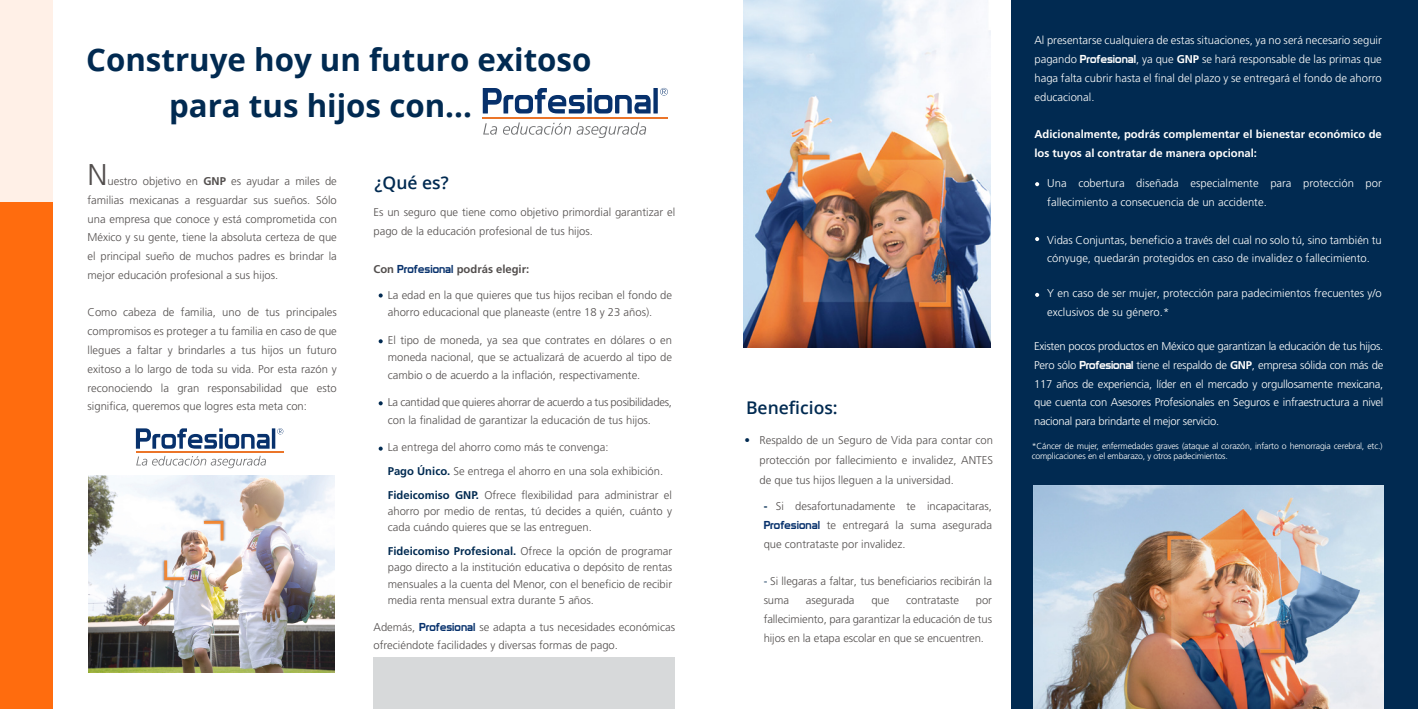
<style>
.page{position:relative;width:1418px;height:709px;background:#fff}
.page>*{position:absolute;margin:0;border:0;box-sizing:border-box;transform-origin:0 0}
.t1{font:700 31.25px/46px "Open Sans";color:#012a51}
.t2{font:300 30px "Frutiger";color:#534f4e}
.t3{font:600 17.5px "Open Sans";color:#012a51}
.t4{font:300 11.25px/18.8px "Frutiger";color:#534f4e;text-align:justify}
.t5{font:300 11.25px/18.8px "Frutiger";color:#fffffe}
.t6{font:300 11.25px/17.5px "Frutiger";letter-spacing:-.02em;color:#534f4e}
.t7{font:700 11.25px/18.8px "Frutiger";color:#fffffe}
.t8{font:700 11.25px "Frutiger";color:#534f4e}
.t9{font:300 8.75px/10.5px "Frutiger";letter-spacing:-.02em;color:#fffffe}
.s1{font-weight:700}
.s2{font-family:"Prototype";font-weight:400;color:#07316c}
.s3{font-weight:700;color:#012a51}
.s4{color:#012a51}
.s5{font-family:"Prototype";font-weight:400}
</style>
<div class="page">
<div style="left:1011px;top:0;width:406px;height:709px;background:#012a51"></div>
<svg style="left:378px;top:293px;width:5px;height:4px"></svg>
<svg style="left:378px;top:339px;width:5px;height:4px"></svg>
<svg style="left:378px;top:401px;width:5px;height:4px"></svg>
<svg style="left:378px;top:446px;width:5px;height:4px"></svg>
<svg style="left:1035px;top:182px;width:4px;height:4px"></svg>
<svg style="left:1035px;top:237px;width:4px;height:4px"></svg>
<svg style="left:1035px;top:293px;width:4px;height:4px"></svg>
<div style="left:373px;top:658px;width:302px;height:51px;background:#d7d9da"></div>
<img style="left:88px;top:476px;width:247px;height:196px">
<img style="left:743px;top:0;width:247px;height:347px">
<img style="left:1033px;top:486px;width:350px;height:223px">
<div style="left:0;top:0;width:53px;height:245px;background:#fff0e7"></div>
<div style="left:0;top:202px;width:53px;height:507px;background:#ff6c0e"></div>
<svg style="left:136px;top:456px;width:130px;height:12px"></svg>
<hr style="left:136px;top:451px;width:147px;height:2px;background:#eb7529">
<svg style="left:136px;top:428px;width:147px;height:20px"></svg>
<svg style="left:483px;top:123px;width:14px;height:12px"></svg>
<svg style="left:503px;top:122px;width:143px;height:16px"></svg>
<hr style="left:483px;top:117px;width:185px;height:2px;background:#eb7529">
<svg style="left:483px;top:88px;width:185px;height:25px"></svg>
<h1 class="t1" style="left:169px;top:36px;width:424px;text-indent:-83px">Construye hoy un futuro exitoso para tus hijos con...</h1>
<h2 class="t2" style="left:87px;top:158px;width:22px">N</h2>
<p class="t4" style="left:87px;top:172px;width:251px;text-indent:20px">uestro objetivo en <span class="s1">GNP</span> es ayudar a miles de familias mexicanas a resguardar sus sueños. Sólo una empresa que conoce y está comprometida con México y su gente, tiene la absoluta certeza de que el principal sueño de muchos padres es brindar la mejor educación profesional a sus hijos.</p>
<p class="t4" style="left:87px;top:303px;width:251px">Como cabeza de familia, uno de tus principales compromisos es proteger a tu familia en caso de que llegues a faltar y brindarles a tus hijos un futuro exitoso a lo largo de toda su vida. Por esta razón y reconociendo la gran responsabilidad que esto significa, queremos que logres esta meta con:</p>
<h3 class="t3" style="left:374px;top:171px;width:75px">¿Qué es?</h3>
<p class="t4" style="left:373px;top:203px;width:303px">Es un seguro que tiene como objetivo primordial garantizar el pago de la educación profesional de tus hijos.</p>
<p class="t8" style="left:373px;top:262px;width:157px">Con <span class="s2">Profesional</span> podrás elegir:</p>
<p class="t4" style="left:388px;top:286px;width:286px;line-height:17.5px">La edad en la que quieres que tus hijos reciban el fondo de ahorro educacional que planeaste (entre 18 y 23 años).</p>
<p class="t4" style="left:388px;top:331px;width:286px;line-height:17.5px">El tipo de moneda, ya sea que contrates en dólares o en moneda nacional, que se actualizará de acuerdo al tipo de cambio o de acuerdo a la inflación, respectivamente.</p>
<p class="t6" style="left:388px;top:394px;width:286px">La cantidad que quieres ahorrar de acuerdo a tus posibilidades, con la finalidad de garantizar la educación de tus hijos.</p>
<p class="t4" style="left:388px;top:435px;width:286px;line-height:23.8px;text-align:left">La entrega del ahorro como más te convenga:<br><span class="s3">Pago Único.</span> Se entrega el ahorro en una sola exhibición.<br><span class="s3">Fideicomiso GNP.</span> Ofrece flexibilidad para administrar el</p>
<p class="t4" style="left:388px;top:503px;width:286px;line-height:16.2px">ahorro por medio de rentas, tú decides a quién, cuánto y cada cuándo quieres que se las entreguen.</p>
<p class="t4" style="left:388px;top:543px;width:286px;line-height:16.2px"><span class="s3">Fideicomiso Profesional.</span> Ofrece la opción de programar pago directo a la institución educativa o depósito de rentas mensuales a la cuenta del Menor, con el beneficio de recibir media renta mensual extra durante 5 años.</p>
<p class="t4" style="left:373px;top:618px;width:303px;line-height:17.5px">Además, <span class="s2">Profesional</span> se adapta a tus necesidades económicas ofreciéndote facilidades y diversas formas de pago.</p>
<h3 class="t3" style="left:746px;top:396px;width:93px">Beneficios:</h3>
<p class="t4" style="left:759px;top:430px;width:235px;line-height:20px;text-indent:-15px"><span class="s4">•</span> Respaldo de un Seguro de Vida para contar con protección por fallecimiento e invalidez, ANTES de que tus hijos lleguen a la universidad.</p>
<p class="t4" style="left:763px;top:497px;width:230px"><span class="s3">-</span> Si desafortunadamente te incapacitaras, <span class="s2">Profesional</span> te entregará la suma asegurada que contrataste por invalidez.</p>
<p class="t4" style="left:763px;top:572px;width:230px"><span class="s4">-</span> Si llegaras a faltar, tus beneficiarios recibirán la suma</p>
<p class="t4" style="left:806px;top:591px;width:50px">asegurada</p>
<p class="t4" style="left:871px;top:591px;width:19px">que</p>
<p class="t4" style="left:906px;top:591px;width:54px">contrataste</p>
<p class="t4" style="left:763px;top:591px;width:230px;text-indent:212px">por fallecimiento, para garantizar la educación de tus hijos en la etapa escolar en que se encuentren.</p>
<p class="t5" style="left:1034px;top:31px;width:349px;text-align:justify">Al presentarse cualquiera de estas situaciones, ya no será necesario seguir pagando <span class="s5">Profesional</span>, ya que <span class="s1">GNP</span> se hará responsable de las primas que haga falta cubrir hasta el final del plazo y se entregará el fondo de ahorro educacional.</p>
<p class="t7" style="left:1034px;top:125px;width:349px">Adicionalmente, podrás complementar el bienestar económico de los tuyos al contratar de manera opcional:</p>
<p class="t5" style="left:1047px;top:174px;width:336px">Una cobertura diseñada especialmente para protección por fallecimiento a consecuencia de un accidente.</p>
<p class="t5" style="left:1047px;top:230px;width:336px">Vidas Conjuntas, beneficio a través del cual no solo tú, sino también tu cónyuge, quedarán protegidos en caso de invalidez o fallecimiento.</p>
<p class="t5" style="left:1047px;top:284px;width:336px">Y en caso de ser mujer, protección para padecimientos frecuentes y/o exclusivos de su género.*</p>
<p class="t5" style="left:1034px;top:337px;width:351px;text-align:justify">Existen pocos productos en México que garantizan la educación de tus hijos.<br>Pero sólo <span class="s5">Profesional</span> tiene el respaldo de <span class="s1">GNP</span>, empresa sólida con más de 117 años de experiencia, líder en el mercado y orgullosamente mexicana, que cuenta con Asesores Profesionales en Seguros e infraestructura a nivel nacional para brindarte el mejor servicio.</p>
<p class="t9" style="left:1031px;top:440px;width:352px">*Cáncer de mujer, enfermedades graves (ataque al corazón, infarto o hemorragia cerebral, etc.) complicaciones en el embarazo, y otros padecimientos.</p>
</div>
